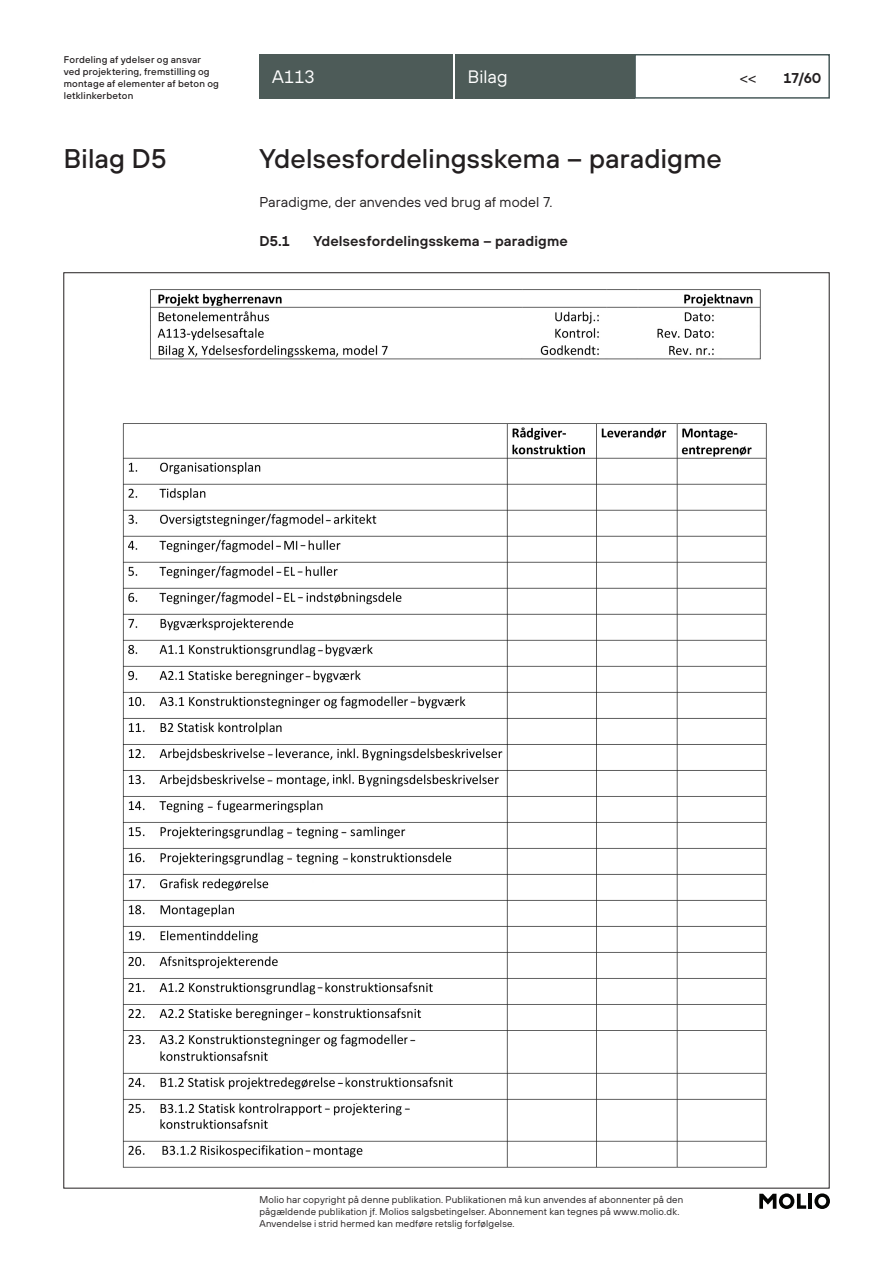
<style>
.page{position:relative;width:893px;height:1263px;background:#fff}
.page>*{position:absolute;margin:0;border:0;box-sizing:border-box;transform-origin:0 0}
.rubrik_18p{font:500 27px "TT Hoves";letter-spacing:.01em;color:#231f20}
.t1{font:18px "TT Hoves";letter-spacing:.005em;color:#fff}
.t2{font:16.5px "TT Hoves";color:#231f20}
.rubrik_9_5p{font:600 14.25px "TT Hoves";letter-spacing:.01em;color:#231f20}
.bread{font:14.25px "TT Hoves";letter-spacing:.005em;color:#231f20}
.t3{font:9.75px/12px "TT Hoves";letter-spacing:.02em;color:#231f20}
.t4{font:500 9.75px/12px "TT Hoves";letter-spacing:.02em;color:#231f20}
</style>
<div class="page">
<div style="left:456px;top:54px;width:179px;height:45px;background:#4d5b58"></div>
<div style="left:259px;top:54px;width:194px;height:45px;background:#4d5b58"></div>
<div style="left:634px;top:54px;width:196px;height:45px;background:#fff;border:2px solid #495a5a"></div>
<svg style="left:759px;top:1193px;width:47px;height:16px"></svg>
<hr style="left:808px;top:1194px;width:4px;height:15px;background:#040503">
<svg style="left:814px;top:1193px;width:16px;height:16px"></svg>
<img style="left:122px;top:289px;width:645px;height:879px">
<p class="t4" style="left:64px;top:54px;width:157px">Fordeling af ydelser og ansvar ved projektering, fremstilling og montage af elementer af beton og letklinkerbeton</p>
<h2 class="t1" style="left:272px;top:65px;width:44px">A113</h2>
<h2 class="t1" style="left:468px;top:65px;width:41px">Bilag</h2>
<h3 class="t2" style="left:740px;top:68px;width:19px">&lt;&lt;</h3>
<h3 class="rubrik_9_5p" style="left:783px;top:68px;width:39px">17/60</h3>
<p class="rubrik_18p" style="left:64px;top:141px;width:104px">Bilag D5</p>
<p class="rubrik_18p" style="left:259px;top:141px;width:464px">Ydelsesfordelingsskema – paradigme</p>
<p class="bread" style="left:259px;top:193px;width:294px">Paradigme, der anvendes ved brug af model 7.</p>
<p class="rubrik_9_5p" style="left:259px;top:232px;width:32px">D5.1</p>
<p class="rubrik_9_5p" style="left:313px;top:232px;width:256px">Ydelsesfordelingsskema – paradigme</p>
<p class="t3" style="left:259px;top:1193px;width:425px">Molio har copyright på denne publikation. Publikationen må kun anvendes af abonnenter på den pågældende publikation jf. Molios salgsbetingelser. Abonnement kan tegnes på www.molio.dk.<br>Anvendelse i strid hermed kan medføre retslig forfølgelse.</p>
</div>
